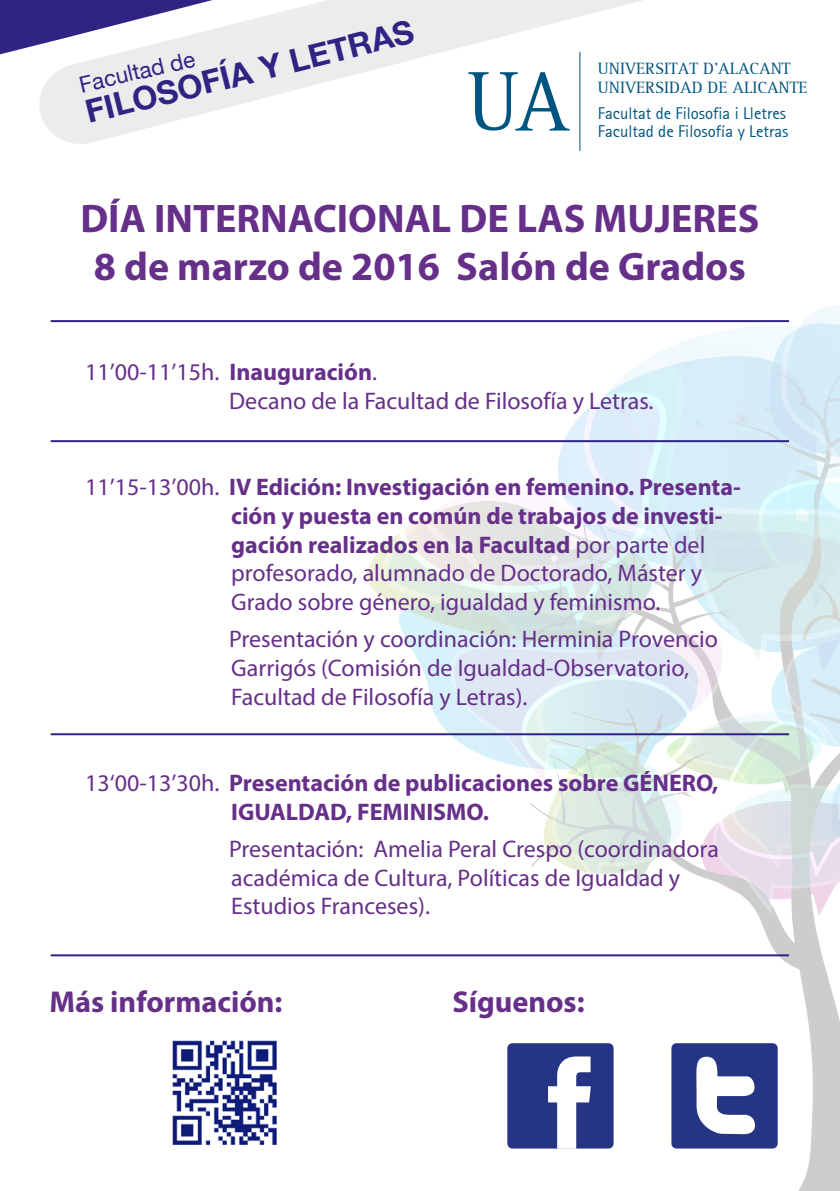
<style>
.page{position:relative;width:840px;height:1191px;background:#fff}
.page>*{position:absolute;margin:0;border:0;box-sizing:border-box;transform-origin:0 0}
.t1{font:700 40px/48px "Myriad Pro";color:#662f89;text-align:center}
.t2{font:700 32.4px "Helvetica Neue";color:#2f2483}
.t3{font:700 30.2px "Myriad Pro";color:#662f89}
.t4{font:700 24px/28.8px "Myriad Pro";color:#662f89}
.t5{font:24px/28.8px "Myriad Pro";color:#662f89}
.t6{font:22.4px "Helvetica Neue";color:#2f2483}
.t7{font:16.8px/18.2px "Libre Sans Serif S Si";color:#005580}
.t8{font:16.8px "Libre Serif S Si";color:#005580}
.s1{font-weight:700}
.s2{font-weight:400}
</style>
<div class="page">
<svg style="left:527px;top:923px;width:312px;height:268px"></svg>
<svg style="left:367px;top:550px;width:14px;height:46px"></svg>
<svg style="left:381px;top:536px;width:14px;height:69px"></svg>
<svg style="left:395px;top:442px;width:22px;height:163px"></svg>
<svg style="left:417px;top:442px;width:97px;height:158px"></svg>
<svg style="left:396px;top:600px;width:118px;height:136px"></svg>
<svg style="left:450px;top:629px;width:64px;height:136px;background:#ddecf6"></svg>
<svg style="left:514px;top:306px;width:325px;height:617px"></svg>
<svg style="left:39px;top:0;width:603px;height:148px"></svg>
<svg style="left:0;top:0;width:284px;height:64px"></svg>
<svg style="left:468px;top:72px;width:101px;height:59px"></svg>
<hr style="left:579px;top:52px;width:1px;height:99px;background:#005580">
<img style="left:172px;top:1040px;width:105px;height:105px">
<svg style="left:507px;top:1043px;width:106px;height:105px"></svg>
<svg style="left:671px;top:1043px;width:106px;height:105px"></svg>
<hr style="left:51px;top:320px;width:737px;height:2px;background:#2f2483">
<hr style="left:51px;top:440px;width:737px;height:2px;background:#2f2483">
<hr style="left:51px;top:733px;width:737px;height:2px;background:#2f2483">
<hr style="left:51px;top:954px;width:737px;height:2px;background:#2f2483">
<h2 class="t2" style="left:80px;top:88px;width:338px;rotate:-14deg">FILOSOFÍA Y LETRAS</h2>
<p class="t6" style="left:76px;top:69px;width:120px;rotate:-13deg">Facultad de</p>
<p class="t8" style="left:597px;top:59px;width:194px">UNIVERSITAT D’ALACANT</p>
<p class="t8" style="left:597px;top:78px;width:211px">UNIVERSIDAD DE ALICANTE</p>
<p class="t7" style="left:597px;top:104px;width:192px">Facultat de Filosofia i Lletres<br>Facultad de Filosofía y Letras</p>
<h1 class="t1" style="left:80px;top:193px;width:680px">DÍA INTERNACIONAL DE LAS MUJERES<br>8 de marzo de 2016 Salón de Grados</h1>
<p class="t5" style="left:229px;top:357px;width:425px;text-indent:-144px">11’00-11’15h. <span class="s1">Inauguración</span>.<br>Decano de la Facultad de Filosofía y Letras.</p>
<p class="t4" style="left:231px;top:472px;width:511px;text-indent:-146px"><span class="s2">11’15-13’00h.</span> IV Edición: Investigación en femenino. Presenta&shy;ción y puesta en común de trabajos de investi&shy;gación realizados en la Facultad <span class="s2">por parte del profesorado, alumnado de Doctorado, Máster y Grado sobre género, igualdad y feminismo.</span></p>
<p class="t5" style="left:229px;top:624px;width:490px">Presentación y coordinación: Herminia Provencio<br>Garrigós (Comisión de Igualdad-Observatorio,<br>Facultad de Filosofía y Letras).</p>
<p class="t4" style="left:231px;top:768px;width:488px;text-indent:-146px"><span class="s2">13‘00-13’30h.</span> Presentación de publicaciones sobre GÉNERO,<br>IGUALDAD, FEMINISMO.</p>
<p class="t5" style="left:229px;top:834px;width:491px">Presentación: Amelia Peral Crespo (coordinadora académica de Cultura, Políticas de Igualdad y<br>Estudios Franceses).</p>
<p class="t3" style="left:49px;top:982px;width:234px">Más información:</p>
<p class="t3" style="left:452px;top:982px;width:134px">Síguenos:</p>
</div>
